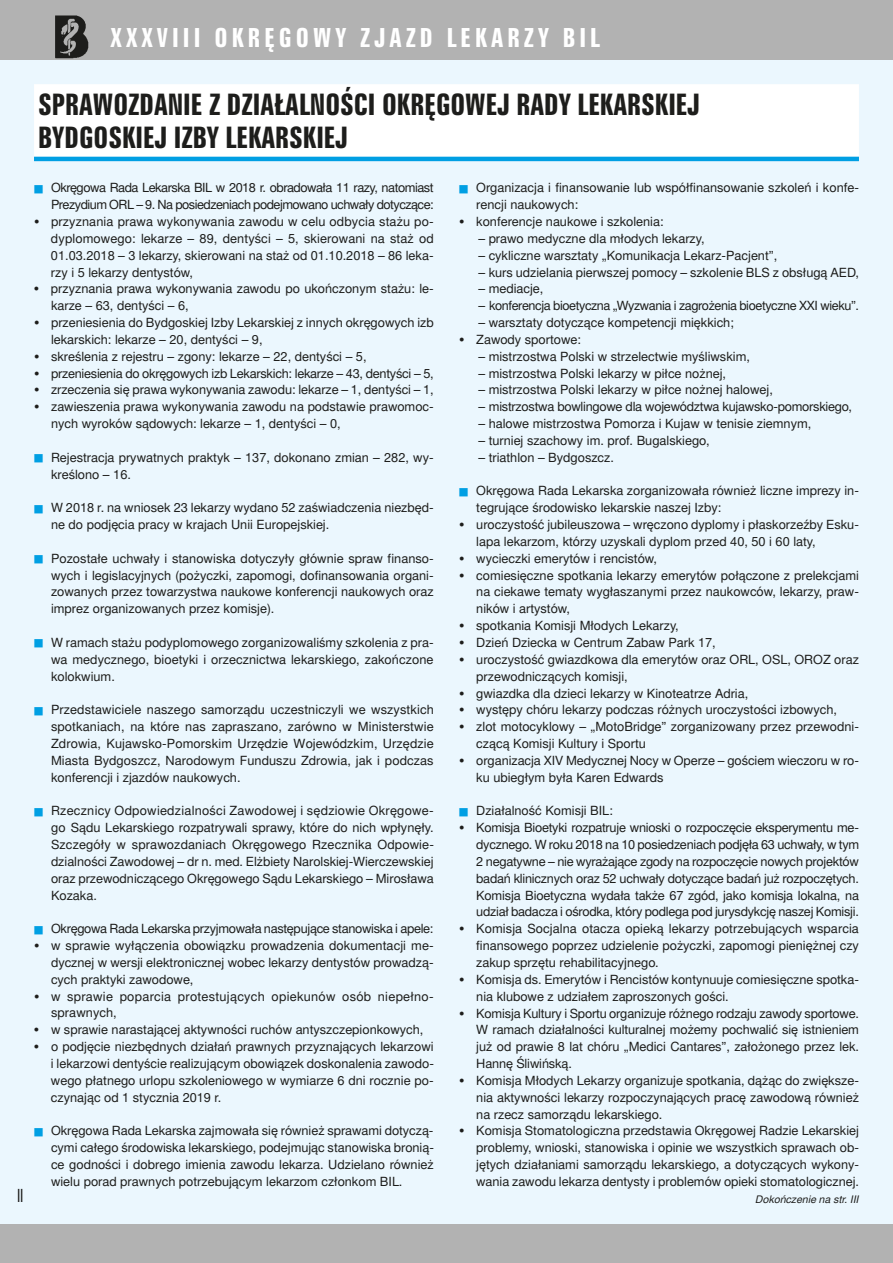
<style>
.page{position:relative;width:893px;height:1263px;background:#fff}
.page>*{position:absolute;margin:0;border:0;box-sizing:border-box;transform-origin:0 0}
.t1{font:27px/33px "Zurich Bd X Cn PL";color:#1d1d1b}
.t2{font:24px "Zurich Bd X Cn PL";letter-spacing:.17em;color:#fff}
.t3{font:18.15px "Switzer Cnd EFN";color:#1d1d1b;scale:.82 1}
.t4{font:12.75px/16.8px "Switzer EFN";color:#1d1d1b;text-align:justify}
.t5{font:12.75px "Switzer EFN";letter-spacing:-.02em;color:#1d1d1b}
.t6{font:12.75px/16.8px "Switzer EFN";letter-spacing:-.04em;color:#1d1d1b;text-align:right}
.t7{font:12.75px/16.8px "Switzer EFN";letter-spacing:.025em;color:#1d1d1b}
.t8{font:12.75px "Switzer EFN";letter-spacing:-.03em;color:#1d1d1b}
.t9{font:12.75px "Switzer EFN";letter-spacing:-.025em;color:#1d1d1b}
.t10{font:italic 10.5px "Switzer EFN";color:#1d1d1b}
.s1{color:#009fe3}
</style>
<div class="page">
<div style="left:0;top:51px;width:893px;height:1179px;background:#ebf7fe"></div>
<div style="left:0;top:1225px;width:893px;height:38px;background:#b2b2b2"></div>
<hr style="left:892px;top:1224px;width:1px;height:39px;background:#b2b2b2">
<div style="left:0;top:0;width:893px;height:60px;background:#b2b2b2"></div>
<img style="left:55px;top:15px;width:34px;height:43px">
<div style="left:34px;top:84px;width:825px;height:74px;background:#fff"></div>
<hr style="left:34px;top:157px;width:825px;height:4px;background:#009fe3">
<h2 class="t2" style="left:111px;top:22px;width:491px">XXXVIII OKRĘGOWY ZJAZD LEKARZY BI L</h2>
<h1 class="t1" style="left:38px;top:88px;width:663px">SPRAWOZDANIE Z DZIAŁALNOŚCI OKRĘGOWEJ RADY LEKARSKIEJ<br>BYDGOSKIEJ IZBY LEKARSKIEJ</h1>
<h3 class="t3" style="left:17px;top:1185px;width:9px">II</h3>
<p class="t6" style="left:34px;top:180px;width:401px"><span class="s1">■</span> Okręgowa Rada Lekarska BIL w 2018 r. obradowała 11 razy, natomiast<br>Prezydium ORL – 9. Na posiedzeniach podejmowano uchwały dotyczące:</p>
<p class="t4" style="left:51px;top:213px;width:384px;text-indent:-17px">• przyznania prawa wykonywania zawodu w celu odbycia stażu po&shy;dyplomowego: lekarze – 89, dentyści – 5, skierowani na staż od 01.03.2018 – 3 lekarzy, skierowani na staż od 01.10.2018 – 86 leka&shy;rzy i 5 lekarzy dentystów,</p>
<p class="t4" style="left:51px;top:281px;width:384px;text-indent:-17px">• przyznania prawa wykonywania zawodu po ukończonym stażu: le&shy;karze – 63, dentyści – 6,</p>
<p class="t4" style="left:51px;top:314px;width:384px;text-indent:-17px">• przeniesienia do Bydgoskiej Izby Lekarskiej z innych okręgowych izb lekarskich: lekarze – 20, dentyści – 9,</p>
<p class="t4" style="left:34px;top:348px;width:334px">• skreślenia z rejestru – zgony: lekarze – 22, dentyści – 5,</p>
<p class="t5" style="left:34px;top:366px;width:401px">• przeniesienia do okręgowych izb Lekarskich: lekarze – 43, dentyści – 5,</p>
<p class="t4" style="left:34px;top:382px;width:401px">• zrzeczenia się prawa wykonywania zawodu: lekarze – 1, dentyści – 1,</p>
<p class="t4" style="left:51px;top:399px;width:384px;text-indent:-17px">• zawieszenia prawa wykonywania zawodu na podstawie prawomoc&shy;nych wyroków sądowych: lekarze – 1, dentyści – 0,</p>
<p class="t4" style="left:51px;top:449px;width:384px;text-indent:-17px"><span class="s1">■</span> Rejestracja prywatnych praktyk – 137, dokonano zmian – 282, wy&shy;kreślono – 16.</p>
<p class="t4" style="left:51px;top:500px;width:384px;text-indent:-17px"><span class="s1">■</span> W 2018 r. na wniosek 23 lekarzy wydano 52 zaświadczenia niezbęd&shy;ne do podjęcia pracy w krajach Unii Europejskiej.</p>
<p class="t4" style="left:51px;top:550px;width:384px;text-indent:-17px"><span class="s1">■</span> Pozostałe uchwały i stanowiska dotyczyły głównie spraw finanso&shy;wych i legislacyjnych (pożyczki, zapomogi, dofinansowania organi&shy;zowanych przez towarzystwa naukowe konferencji naukowych oraz imprez organizowanych przez komisje).</p>
<p class="t4" style="left:51px;top:634px;width:384px;text-indent:-17px"><span class="s1">■</span> W ramach stażu podyplomowego zorganizowaliśmy szkolenia z pra&shy;wa medycznego, bioetyki i orzecznictwa lekarskiego, zakończone kolokwium.</p>
<p class="t4" style="left:51px;top:702px;width:384px;text-indent:-17px"><span class="s1">■</span> Przedstawiciele naszego samorządu uczestniczyli we wszystkich spotkaniach, na które nas zapraszano, zarówno w Ministerstwie Zdrowia, Kujawsko-Pomorskim Urzędzie Wojewódzkim, Urzędzie Miasta Bydgoszcz, Narodowym Funduszu Zdrowia, jak i podczas konferencji i zjazdów naukowych.</p>
<p class="t4" style="left:51px;top:803px;width:384px;text-indent:-17px"><span class="s1">■</span> Rzecznicy Odpowiedzialności Zawodowej i sędziowie Okręgowe&shy;go Sądu Lekarskiego rozpatrywali sprawy, które do nich wpłynęły.<br>Szczegóły w sprawozdaniach Okręgowego Rzecznika Odpowie&shy;dzialności Zawodowej – dr n. med. Elżbiety Narolskiej-Wierczewskiej oraz przewodniczącego Okręgowego Sądu Lekarskiego – Mirosława Kozaka.</p>
<p class="t9" style="left:34px;top:921px;width:401px"><span class="s1">■</span> Okręgowa Rada Lekarska przyjmowała następujące stanowiska i apele:</p>
<p class="t4" style="left:51px;top:937px;width:384px;text-indent:-17px">• w sprawie wyłączenia obowiązku prowadzenia dokumentacji me&shy;dycznej w wersji elektronicznej wobec lekarzy dentystów prowadzą&shy;cych praktyki zawodowe,</p>
<p class="t7" style="left:51px;top:988px;width:384px;text-indent:-17px">• w sprawie poparcia protestujących opiekunów osób niepełno&shy;sprawnych,</p>
<p class="t4" style="left:34px;top:1022px;width:391px">• w sprawie narastającej aktywności ruchów antyszczepionkowych,</p>
<p class="t4" style="left:51px;top:1038px;width:384px;text-indent:-17px">• o podjęcie niezbędnych działań prawnych przyznających lekarzowi i lekarzowi dentyście realizującym obowiązek doskonalenia zawodo&shy;wego płatnego urlopu szkoleniowego w wymiarze 6 dni rocznie po&shy;czynając od 1 stycznia 2019 r.</p>
<p class="t4" style="left:51px;top:1123px;width:384px;text-indent:-17px"><span class="s1">■</span> Okręgowa Rada Lekarska zajmowała się również sprawami dotyczą&shy;cymi całego środowiska lekarskiego, podejmując stanowiska bronią&shy;ce godności i dobrego imienia zawodu lekarza. Udzielano również wielu porad prawnych potrzebującym lekarzom członkom BIL.</p>
<p class="t4" style="left:476px;top:180px;width:384px;text-indent:-17px"><span class="s1">■</span> Organizacja i finansowanie lub współfinansowanie szkoleń i konfe&shy;rencji naukowych:</p>
<p class="t4" style="left:459px;top:213px;width:206px">• konferencje naukowe i szkolenia:</p>
<p class="t4" style="left:478px;top:230px;width:228px">– prawo medyczne dla młodych lekarzy,</p>
<p class="t4" style="left:478px;top:247px;width:300px">– cykliczne warsztaty „Komunikacja Lekarz-Pacjent”,</p>
<p class="t4" style="left:478px;top:264px;width:382px">– kurs udzielania pierwszej pomocy – szkolenie BLS z obsługą AED,</p>
<p class="t4" style="left:478px;top:281px;width:66px">– mediacje,</p>
<p class="t8" style="left:478px;top:298px;width:382px">– konferencja bioetyczna „Wyzwania i zagrożenia bioetyczne XXI wieku”.</p>
<p class="t4" style="left:478px;top:314px;width:257px">– warsztaty dotyczące kompetencji miękkich;</p>
<p class="t4" style="left:459px;top:331px;width:123px">• Zawody sportowe:</p>
<p class="t4" style="left:478px;top:348px;width:273px">– mistrzostwa Polski w strzelectwie myśliwskim,</p>
<p class="t4" style="left:478px;top:365px;width:249px">– mistrzostwa Polski lekarzy w piłce nożnej,</p>
<p class="t4" style="left:478px;top:382px;width:296px">– mistrzostwa Polski lekarzy w piłce nożnej halowej,</p>
<p class="t5" style="left:478px;top:399px;width:375px">– mistrzostwa bowlingowe dla województwa kujawsko-pomorskiego,</p>
<p class="t4" style="left:478px;top:415px;width:334px">– halowe mistrzostwa Pomorza i Kujaw w tenisie ziemnym,</p>
<p class="t4" style="left:478px;top:432px;width:233px">– turniej szachowy im. prof. Bugalskiego,</p>
<p class="t4" style="left:478px;top:449px;width:137px">– triathlon – Bydgoszcz.</p>
<p class="t4" style="left:476px;top:483px;width:384px;text-indent:-17px"><span class="s1">■</span> Okręgowa Rada Lekarska zorganizowała również liczne imprezy in&shy;tegrujące środowisko lekarskie naszej Izby:</p>
<p class="t4" style="left:476px;top:516px;width:384px;text-indent:-17px">• uroczystość jubileuszowa – wręczono dyplomy i płaskorzeźby Esku&shy;lapa lekarzom, którzy uzyskali dyplom przed 40, 50 i 60 laty,</p>
<p class="t4" style="left:459px;top:550px;width:199px">• wycieczki emerytów i rencistów,</p>
<p class="t4" style="left:476px;top:567px;width:384px;text-indent:-17px">• comiesięczne spotkania lekarzy emerytów połączone z prelekcjami na ciekawe tematy wygłaszanymi przez naukowców, lekarzy, praw&shy;ników i artystów,</p>
<p class="t4" style="left:459px;top:617px;width:221px">• spotkania Komisji Młodych Lekarzy,</p>
<p class="t4" style="left:459px;top:634px;width:258px">• Dzień Dziecka w Centrum Zabaw Park 17,</p>
<p class="t4" style="left:476px;top:651px;width:384px;text-indent:-17px">• uroczystość gwiazdkowa dla emerytów oraz ORL, OSL, OROZ oraz przewodniczących komisji,</p>
<p class="t4" style="left:459px;top:685px;width:291px">• gwiazdka dla dzieci lekarzy w Kinoteatrze Adria,</p>
<p class="t4" style="left:459px;top:702px;width:379px">• występy chóru lekarzy podczas różnych uroczystości izbowych,</p>
<p class="t4" style="left:476px;top:719px;width:384px;text-indent:-17px">• zlot motocyklowy – „MotoBridge” zorganizowany przez przewodni&shy;czącą Komisji Kultury i Sportu</p>
<p class="t4" style="left:476px;top:752px;width:384px;text-indent:-17px">• organizacja XIV Medycznej Nocy w Operze – gościem wieczoru w ro&shy;ku ubiegłym była Karen Edwards</p>
<p class="t4" style="left:459px;top:803px;width:155px"><span class="s1">■</span> Działalność Komisji BIL:</p>
<p class="t4" style="left:476px;top:819px;width:384px;text-indent:-17px">• Komisja Bioetyki rozpatruje wnioski o rozpoczęcie eksperymentu me&shy;dycznego. W roku 2018 na 10 posiedzeniach podjęła 63 uchwały, w tym 2 negatywne – nie wyrażające zgody na rozpoczęcie nowych projektów badań klinicznych oraz 52 uchwały dotyczące badań już rozpoczętych.<br>Komisja Bioetyczna wydała także 67 zgód, jako komisja lokalna, na udział badacza i ośrodka, który podlega pod jurysdykcję naszej Komisji.</p>
<p class="t4" style="left:476px;top:921px;width:384px;text-indent:-17px">• Komisja Socjalna otacza opieką lekarzy potrzebujących wsparcia finansowego poprzez udzielenie pożyczki, zapomogi pieniężnej czy zakup sprzętu rehabilitacyjnego.</p>
<p class="t4" style="left:476px;top:971px;width:384px;text-indent:-17px">• Komisja ds. Emerytów i Rencistów kontynuuje comiesięczne spotka&shy;nia klubowe z udziałem zaproszonych gości.</p>
<p class="t4" style="left:476px;top:1005px;width:384px;text-indent:-17px">• Komisja Kultury i Sportu organizuje różnego rodzaju zawody sportowe.<br>W ramach działalności kulturalnej możemy pochwalić się istnieniem już od prawie 8 lat chóru „Medici Cantares”, założonego przez lek.<br>Hannę Śliwińską.</p>
<p class="t4" style="left:476px;top:1072px;width:384px;text-indent:-17px">• Komisja Młodych Lekarzy organizuje spotkania, dążąc do zwiększe&shy;nia aktywności lekarzy rozpoczynających pracę zawodową również na rzecz samorządu lekarskiego.</p>
<p class="t4" style="left:476px;top:1123px;width:384px;text-indent:-17px">• Komisja Stomatologiczna przedstawia Okręgowej Radzie Lekarskiej problemy, wnioski, stanowiska i opinie we wszystkich sprawach ob&shy;jętych działaniami samorządu lekarskiego, a dotyczących wykony&shy;wania zawodu lekarza dentysty i problemów opieki stomatologicznej.</p>
<p class="t10" style="left:756px;top:1193px;width:105px">Dokończenie na str. III</p>
</div>
